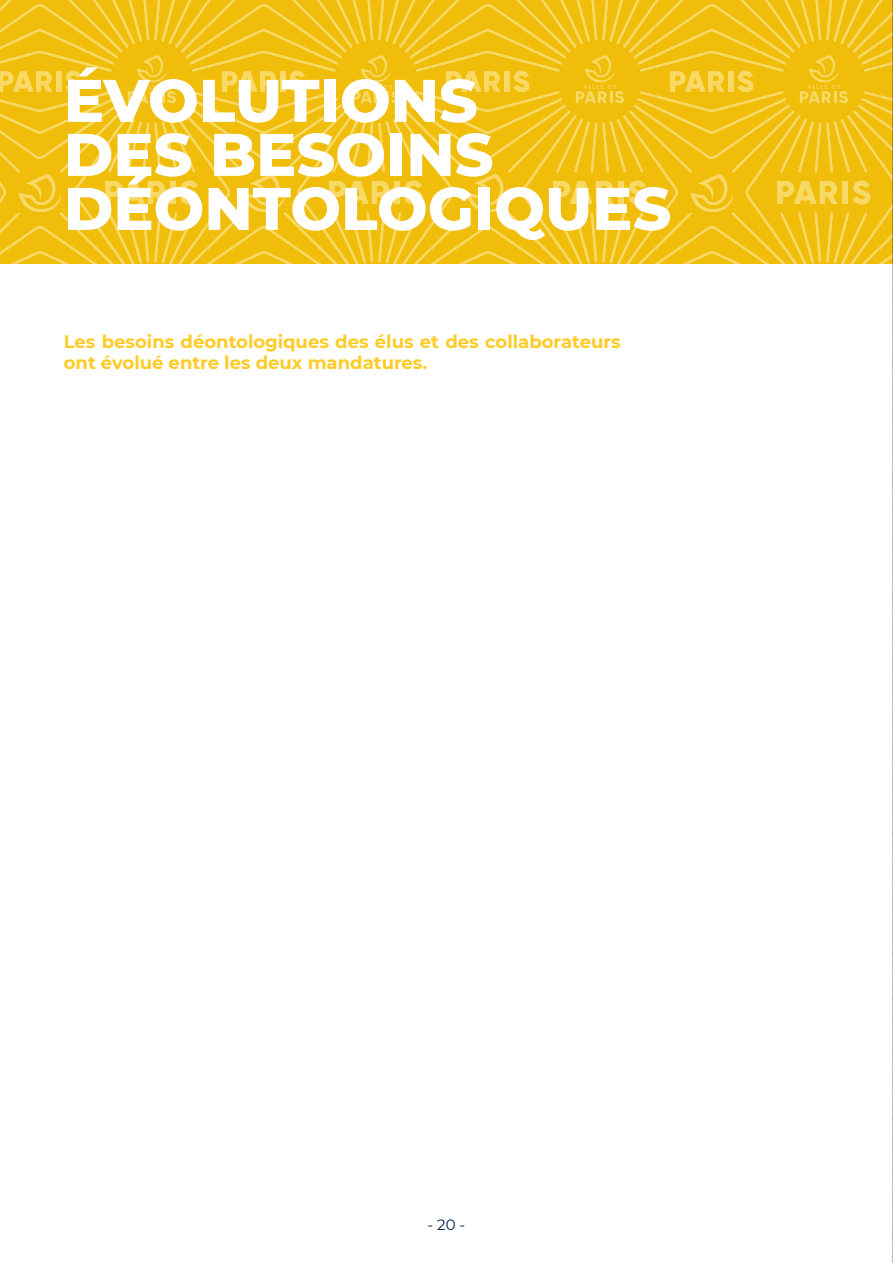
<style>
.page{position:relative;width:893px;height:1263px;background:#fff}
.page>*{position:absolute;margin:0;border:0;box-sizing:border-box;transform-origin:0 0}
.t1{font:800 60px/54px "Montserrat";color:#fff}
.t2{font:700 18px/21px "Montserrat";color:#fecb26}
.t3{font:15px "Montserrat";color:#002146}
</style>
<div class="page">
<svg style="left:0;top:0;width:892px;height:264px;background:#f0c21b"></svg>
<svg style="left:892px;top:0;width:1px;height:1263px"></svg>
<h1 class="t1" style="left:64px;top:70px;width:609px">ÉVOLUTIONS<br>DES BESOINS<br>DÉONTOLOGIQUES</h1>
<p class="t2" style="left:64px;top:330px;width:558px">Les besoins déontologiques des élus et des collaborateurs ont évolué entre les deux mandatures.</p>
<p class="t3" style="left:428px;top:1214px;width:39px">- 20 -</p>
</div>
